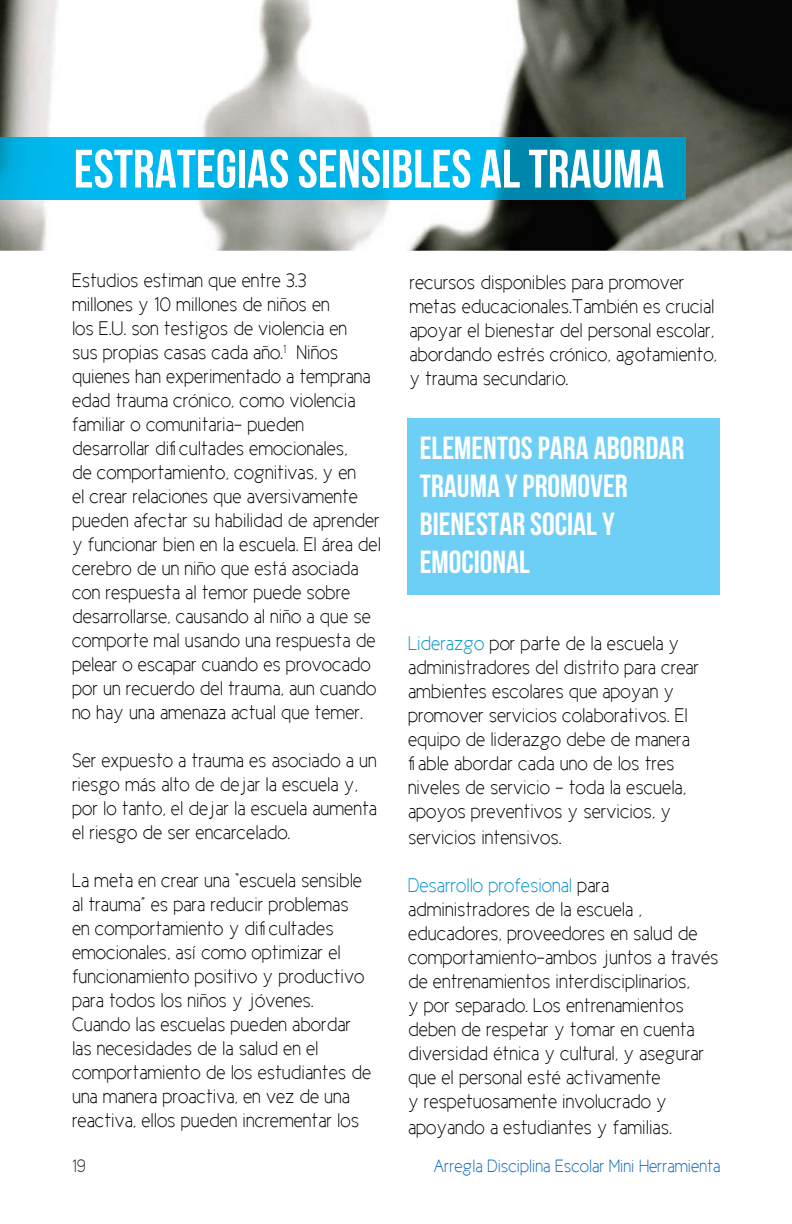
<style>
.page{position:relative;width:792px;height:1224px;background:#fff}
.page>*{position:absolute;margin:0;border:0;box-sizing:border-box;transform-origin:0 0}
.t1{font:54px "Bebas Neue";color:#fff}
.t2{font:32px/38px "Bebas Neue";color:#fff}
.t3{font:20px/24px "Cicle Fina";color:#000}
.t4{font:18px "Cicle Fina";color:#0563c1}
.t5{font:18px "Cicle Fina";color:#231f20}
.s1{color:#0091ca}
</style>
<div class="page">
<img style="left:0;top:0;width:792px;height:251px">
<img style="left:0;top:137px;width:685px;height:62px">
<div style="left:408px;top:418px;width:312px;height:177px;background:#6dcff6"></div>
<h1 class="t1" style="left:74px;top:139px;width:592px">ESTRATEGIAS SENSIBLES AL TRAUMA</h1>
<p class="t3" style="left:72px;top:269px;width:311px">Estudios estiman que entre 3.3<br>millones y 10 millones de niños en<br>los E.U. son testigos de violencia en<br>sus propias casas cada año.<sup>1</sup> Niños quienes han experimentado a temprana edad trauma crónico, como violencia familiar o comunitaria- pueden desarrollar dificultades emocionales,<br>de comportamiento, cognitivas, y en<br>el crear relaciones que aversivamente pueden afectar su habilidad de aprender y funcionar bien en la escuela. El área del cerebro de un niño que está asociada con respuesta al temor puede sobre desarrollarse, causando al niño a que se comporte mal usando una respuesta de pelear o escapar cuando es provocado por un recuerdo del trauma, aun cuando no hay una amenaza actual que temer.</p>
<p class="t3" style="left:72px;top:749px;width:306px">Ser expuesto a trauma es asociado a un riesgo más alto de dejar la escuela y, por lo tanto, el dejar la escuela aumenta el riesgo de ser encarcelado.</p>
<p class="t3" style="left:72px;top:869px;width:301px">La meta en crear una “escuela sensible al trauma” es para reducir problemas en comportamiento y dificultades emocionales, así como optimizar el funcionamiento positivo y productivo para todos los niños y jóvenes.<br>Cuando las escuelas pueden abordar las necesidades de la salud en el comportamiento de los estudiantes de una manera proactiva, en vez de una reactiva, ellos pueden incrementar los</p>
<p class="t5" style="left:72px;top:1157px;width:15px">19</p>
<p class="t3" style="left:409px;top:271px;width:309px">recursos disponibles para promover metas educacionales.También es crucial apoyar el bienestar del personal escolar, abordando estrés crónico, agotamiento, y trauma secundario.</p>
<h2 class="t2" style="left:420px;top:428px;width:266px">ELEMENTOS PARA ABORDAR<br>TRAUMA Y PROMOVER<br>BIENESTAR SOCIAL Y<br>EMOCIONAL</h2>
<p class="t3" style="left:408px;top:632px;width:293px"><span class="s1">Liderazgo</span> por parte de la escuela y administradores del distrito para crear ambientes escolares que apoyan y promover servicios colaborativos. El equipo de liderazgo debe de manera fiable abordar cada uno de los tres niveles de servicio - toda la escuela, apoyos preventivos y servicios, y</p>
<p class="t3" style="left:408px;top:826px;width:155px">servicios intensivos.</p>
<p class="t3" style="left:408px;top:874px;width:312px"><span class="s1">Desarrollo profesional</span> para administradores de la escuela , educadores, proveedores en salud de comportamiento-ambos juntos a través de entrenamientos interdisciplinarios,<br>y por separado. Los entrenamientos deben de respetar y tomar en cuenta diversidad étnica y cultural, y asegurar que el personal esté activamente<br>y respetuosamente involucrado y</p>
<p class="t3" style="left:408px;top:1116px;width:265px">apoyando a estudiantes y familias.</p>
<p class="t4" style="left:434px;top:1157px;width:288px">Arregla Disciplina Escolar Mini Herramienta</p>
</div>
